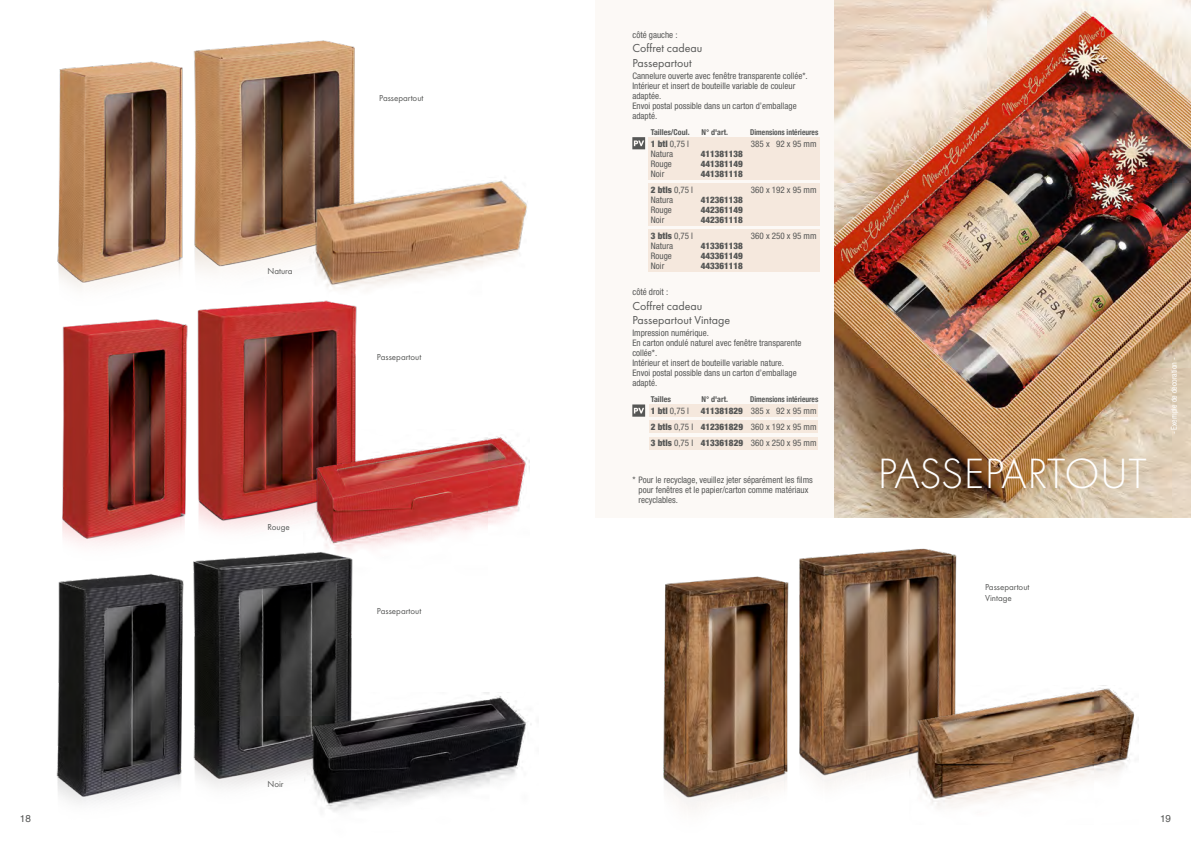
<style>
.page{position:relative;width:1191px;height:842px;background:#fff}
.page>*{position:absolute;margin:0;border:0;box-sizing:border-box;transform-origin:0 0}
.t1{font:300 44px "Futura PT";letter-spacing:-.02em;color:#fff}
.t2{font:12px/14.4px "Futura PT";color:#565756}
.t3{font:10px "Helvetica";color:#565756}
.t4{font:condensed 9px/10px "Helvetica Neue LT Std";color:#565756}
.t5{font:900 condensed 9px "Helvetica Neue";color:#565756}
.t6{font:9px/10.8px "Futura PT";color:#565756}
.t7{font:700 condensed 8px "Helvetica Neue";color:#565756;scale:.93 1}
.t8{font:700 condensed 8px "Helvetica Neue";color:#565756}
.t9{font:condensed 8px "Helvetica Neue LT Std";color:#fff}
.s1{font-family:"Helvetica Neue";font-weight:900}
.s2{font-family:"Helvetica Neue LT Std";font-weight:400}
</style>
<div class="page">
<img style="left:834px;top:0;width:357px;height:517px">
<div style="left:595px;top:0;width:238px;height:517px;background:#fcf9f6"></div>
<img style="left:193px;top:40px;width:162px;height:231px">
<img style="left:57px;top:61px;width:126px;height:227px">
<img style="left:298px;top:166px;width:230px;height:123px">
<img style="left:197px;top:300px;width:160px;height:230px">
<img style="left:62px;top:317px;width:143px;height:229px">
<img style="left:304px;top:429px;width:225px;height:117px">
<img style="left:173px;top:532px;width:204px;height:256px">
<img style="left:56px;top:549px;width:151px;height:254px">
<img style="left:305px;top:692px;width:226px;height:120px">
<img style="left:799px;top:548px;width:158px;height:236px">
<img style="left:663px;top:570px;width:150px;height:239px">
<img style="left:909px;top:685px;width:228px;height:122px">
<div style="left:649px;top:437px;width:168px;height:12px;background:#f5e8dd"></div>
<div style="left:649px;top:404px;width:168px;height:13px;background:#f5e8dd"></div>
<div style="left:649px;top:420px;width:168px;height:13px;background:#f5e8dd"></div>
<svg style="left:632px;top:404px;width:13px;height:13px"></svg>
<div style="left:649px;top:183px;width:171px;height:43px;background:#f5e8dd"></div>
<div style="left:649px;top:229px;width:171px;height:43px;background:#f5e8dd"></div>
<div style="left:649px;top:137px;width:171px;height:43px;background:#f5e8dd"></div>
<svg style="left:632px;top:137px;width:13px;height:12px"></svg>
<p class="t6" style="left:267px;top:266px;width:26px">Natura</p>
<p class="t6" style="left:267px;top:522px;width:24px">Rouge</p>
<p class="t6" style="left:267px;top:779px;width:18px">Noir</p>
<p class="t6" style="left:379px;top:92px;width:46px">Passepartout</p>
<p class="t6" style="left:377px;top:352px;width:46px">Passepartout</p>
<p class="t6" style="left:377px;top:605px;width:46px">Passepartout</p>
<p class="t4" style="left:632px;top:29px;width:46px">côté gauche :</p>
<h2 class="t2" style="left:632px;top:41px;width:71px">Coffret cadeau<br>Passepartout</h2>
<p class="t4" style="left:632px;top:70px;width:177px">Cannelure ouverte avec fenêtre transparente collée*.<br>Intérieur et insert de bouteille variable de couleur adaptée.<br>Envoi postal possible dans un carton d’emballage adapté.</p>
<p class="t4" style="left:651px;top:139px;width:40px"><span class="s1">1 btl</span> 0,75 l</p>
<p class="t4" style="left:751px;top:139px;width:67px">385 x 92 x 95 mm</p>
<p class="t4" style="left:651px;top:149px;width:24px">Natura</p>
<p class="t5" style="left:701px;top:146px;width:44px">411381138</p>
<p class="t4" style="left:651px;top:159px;width:22px">Rouge</p>
<p class="t5" style="left:701px;top:156px;width:44px">441381149</p>
<p class="t4" style="left:651px;top:169px;width:15px">Noir</p>
<p class="t5" style="left:701px;top:166px;width:44px">441381118</p>
<p class="t5" style="left:651px;top:182px;width:44px">2 btls <span class="s2">0,75 l</span></p>
<p class="t4" style="left:751px;top:185px;width:67px">360 x 192 x 95 mm</p>
<p class="t4" style="left:651px;top:195px;width:24px">Natura</p>
<p class="t5" style="left:701px;top:192px;width:44px">412361138</p>
<p class="t4" style="left:651px;top:205px;width:22px">Rouge</p>
<p class="t5" style="left:701px;top:202px;width:44px">442361149</p>
<p class="t4" style="left:651px;top:215px;width:15px">Noir</p>
<p class="t5" style="left:701px;top:212px;width:44px">442361118</p>
<p class="t5" style="left:651px;top:228px;width:44px">3 btls <span class="s2">0,75 l</span></p>
<p class="t4" style="left:751px;top:231px;width:67px">360 x 250 x 95 mm</p>
<p class="t4" style="left:651px;top:241px;width:24px">Natura</p>
<p class="t5" style="left:701px;top:238px;width:44px">413361138</p>
<p class="t4" style="left:651px;top:251px;width:22px">Rouge</p>
<p class="t5" style="left:701px;top:248px;width:44px">443361149</p>
<p class="t4" style="left:651px;top:261px;width:15px">Noir</p>
<p class="t5" style="left:701px;top:258px;width:44px">443361118</p>
<p class="t8" style="left:651px;top:125px;width:40px">Tailles/Coul.</p>
<p class="t8" style="left:701px;top:125px;width:28px">N° d'art.</p>
<p class="t7" style="left:750px;top:125px;width:75px">Dimensions intérieures</p>
<p class="t4" style="left:632px;top:286px;width:37px">côté droit :</p>
<h2 class="t2" style="left:632px;top:298px;width:99px">Coffret cadeau<br>Passepartout Vintage</h2>
<p class="t4" style="left:632px;top:328px;width:171px">Impression numérique.<br>En carton ondulé naturel avec fenêtre transparente collée*.<br>Intérieur et insert de bouteille variable nature.<br>Envoi postal possible dans un carton d’emballage adapté.</p>
<p class="t4" style="left:651px;top:406px;width:40px"><span class="s1">1 btl</span> 0,75 l</p>
<p class="t8" style="left:651px;top:392px;width:22px">Tailles</p>
<p class="t8" style="left:701px;top:392px;width:28px">N° d'art.</p>
<p class="t7" style="left:750px;top:392px;width:75px">Dimensions intérieures</p>
<p class="t4" style="left:651px;top:403px;width:167px;line-height:16px;text-align:justify;text-indent:50px"><span class="s1">411381829</span> 385 x 92 x 95 mm <span class="s1">2 btls</span> 0,75 l <span class="s1">412361829</span> 360 x 192 x 95 mm <span class="s1">3 btls</span> 0,75 l <span class="s1">413361829</span> 360 x 250 x 95 mm</p>
<p class="t4" style="left:638px;top:475px;width:176px;text-indent:-6px">* Pour le recyclage, veuillez jeter séparément les films pour fenêtres et le papier/carton comme matériaux recyclables.</p>
<h1 class="t1" style="left:877px;top:449px;width:271px">PASSEPARTOUT</h1>
<p class="t9" style="left:1169px;top:434px;width:78px;rotate:-90deg">- Exemple de décoration -</p>
<p class="t6" style="left:985px;top:582px;width:46px">Passepartout<br>Vintage</p>
<p class="t3" style="left:20px;top:811px;width:13px">18</p>
<p class="t3" style="left:1160px;top:811px;width:13px">19</p>
</div>
